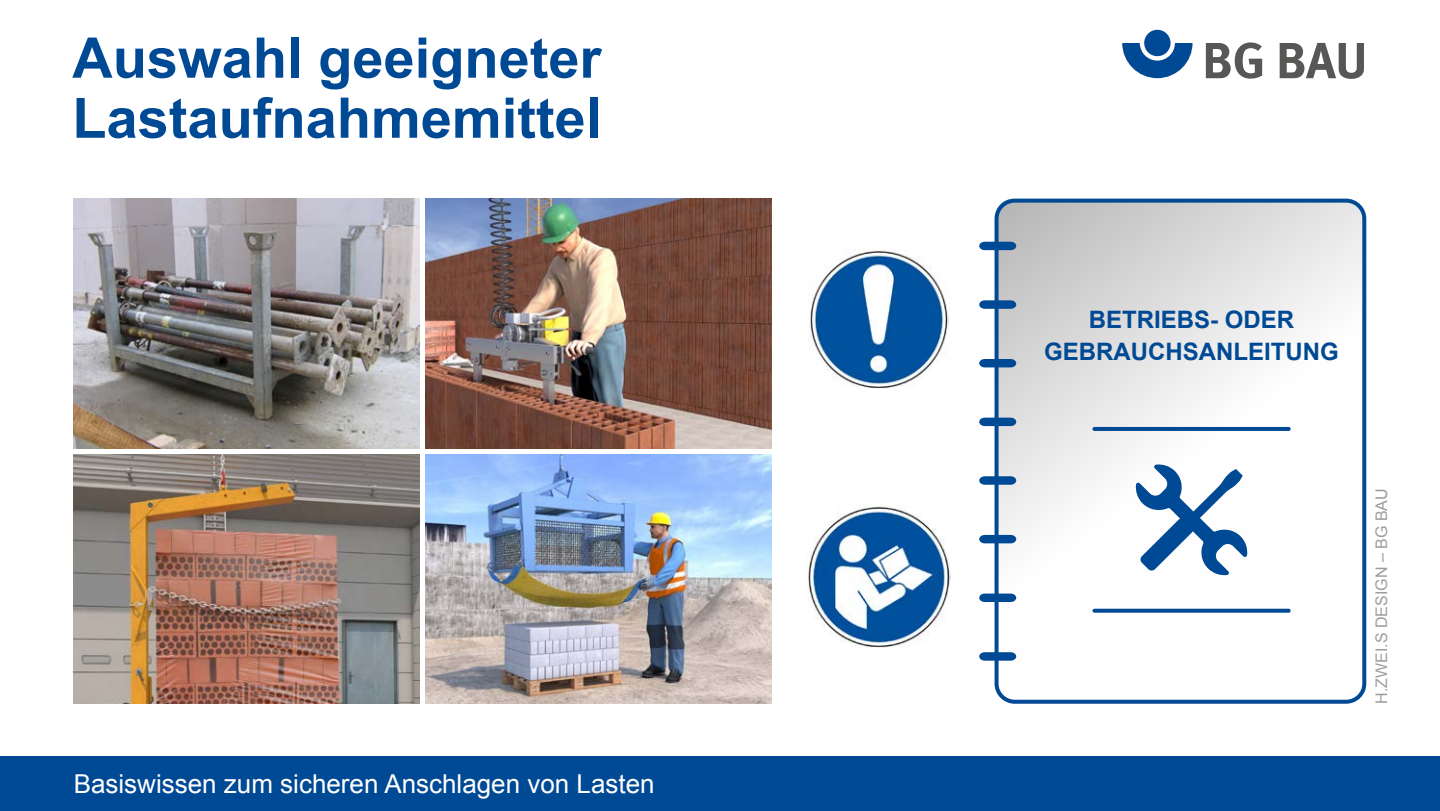
<style>
.page{position:relative;width:1440px;height:811px;background:#fff}
.page>*{position:absolute;margin:0;border:0;box-sizing:border-box;transform-origin:0 0}
.Headlines_Headline_H1_Folientitel_28_Pt{font:700 56px "Arial";color:#004994}
.t1{font:26px "Arial";color:#fff}
.t2{font:700 24px/32px "Arial";color:#004994;text-align:center}
.t3{font:16px "Arial";color:#9d9d9c}
</style>
<div class="page">
<div style="left:0;top:756px;width:1440px;height:54px;background:#004994"></div>
<svg style="left:1122px;top:43px;width:71px;height:35px"></svg>
<div style="left:1144px;top:30px;width:27px;height:26px;background:#004994;border-radius:50%"></div>
<svg style="left:1206px;top:42px;width:56px;height:37px"></svg>
<svg style="left:1280px;top:43px;width:84px;height:36px"></svg>
<img style="left:74px;top:198px;width:346px;height:250px">
<img style="left:425px;top:198px;width:346px;height:250px">
<img style="left:425px;top:454px;width:346px;height:249px">
<img style="left:74px;top:454px;width:346px;height:249px">
<img style="left:809px;top:249px;width:140px;height:139px">
<img style="left:807px;top:505px;width:144px;height:142px">
<svg style="left:996px;top:199px;width:368px;height:500px"></svg>
<div style="left:995px;top:198px;width:371px;height:505px;border:4px solid #004994;border-radius:18px"></div>
<svg style="left:979px;top:241px;width:37px;height:9px"></svg>
<svg style="left:979px;top:300px;width:37px;height:8px"></svg>
<svg style="left:979px;top:359px;width:37px;height:8px"></svg>
<svg style="left:979px;top:417px;width:37px;height:9px"></svg>
<svg style="left:979px;top:476px;width:37px;height:8px"></svg>
<svg style="left:979px;top:534px;width:37px;height:9px"></svg>
<svg style="left:979px;top:593px;width:37px;height:8px"></svg>
<svg style="left:979px;top:652px;width:37px;height:8px"></svg>
<svg style="left:1135px;top:463px;width:113px;height:112px"></svg>
<hr style="left:1094px;top:427px;width:195px;height:4px;background:#004994">
<svg style="left:1094px;top:608px;width:195px;height:4px"></svg>
<h1 class="Headlines_Headline_H1_Folientitel_28_Pt" style="left:72px;top:21px;width:531px">Auswahl geeigneter</h1>
<h1 class="Headlines_Headline_H1_Folientitel_28_Pt" style="left:72px;top:81px;width:530px">Lastaufnahmemittel</h1>
<p class="t1" style="left:74px;top:766px;width:582px">Basiswissen zum sicheren Anschlagen von Lasten</p>
<p class="t2" style="left:1044px;top:304px;width:296px">BETRIEBS- ODER<br>GEBRAUCHSANLEITUNG</p>
<p class="t3" style="left:1371px;top:703px;width:217px;rotate:-90deg">H.ZWEI.S DESIGN – BG BAU</p>
</div>
